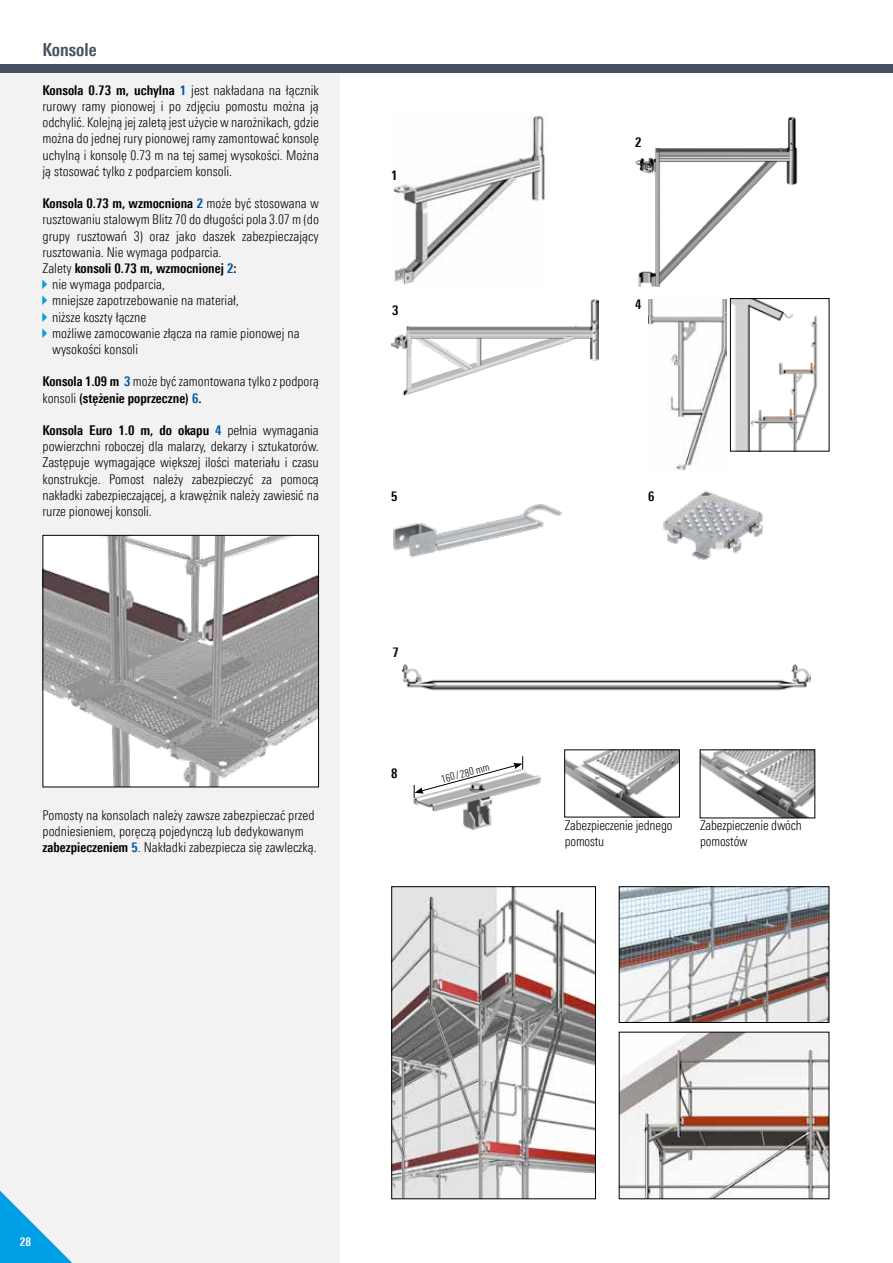
<style>
.page{position:relative;width:893px;height:1263px;background:#fff}
.page>*{position:absolute;margin:0;border:0;box-sizing:border-box;transform-origin:0 0}
.t1{font:700 18px "Linotype Univers 620 Cn";color:#474f63}
.t2{font:300 13.5px/16.2px "Linotype Univers 320 Cn";color:#000;text-align:justify}
.t3{font:700 13.5px "Linotype Univers 620 Cn";color:#000}
.t4{font:300 13.5px/16.2px "Linotype Univers 320 Cn";color:#000;scale:.96 1}
.t5{font:700 12px "Linotype Univers 620 Cn";color:#fff}
.t6{font:300 10.5px "Linotype Univers 320 Cn";color:#000}
.s1{font-family:"Linotype Univers 620 Cn";font-weight:700}
.s2{font-family:"Linotype Univers 620 Cn";font-weight:700;color:#0056a4}
.s3{color:#0056a4}
.s4{font-family:"Linotype Univers 320 Cn";font-weight:300}
</style>
<div class="page">
<div style="left:0;top:72px;width:340px;height:1191px;background:#f2f2f2"></div>
<div style="left:0;top:64px;width:893px;height:8px;background:#474f63"></div>
<svg style="left:0;top:1190px;width:73px;height:73px"></svg>
<img style="left:566px;top:751px;width:112px;height:64px">
<div style="left:564px;top:749px;width:116px;height:68px;border:1px solid #000"></div>
<img style="left:702px;top:751px;width:111px;height:65px">
<img style="left:391px;top:115px;width:155px;height:170px">
<img style="left:621px;top:1034px;width:206px;height:163px">
<img style="left:393px;top:888px;width:201px;height:309px">
<div style="left:391px;top:886px;width:205px;height:313px;border:1px solid #000"></div>
<img style="left:621px;top:888px;width:206px;height:133px">
<div style="left:619px;top:886px;width:210px;height:137px;border:1px solid #000"></div>
<img style="left:45px;top:537px;width:272px;height:248px">
<div style="left:43px;top:535px;width:276px;height:252px;border:1px solid #000"></div>
<img style="left:732px;top:300px;width:86px;height:149px">
<div style="left:730px;top:298px;width:99px;height:153px;border:1px solid #000"></div>
<img style="left:392px;top:299px;width:207px;height:97px">
<img style="left:635px;top:116px;width:163px;height:171px">
<img style="left:648px;top:299px;width:78px;height:170px">
<img style="left:393px;top:504px;width:168px;height:54px">
<img style="left:663px;top:469px;width:100px;height:91px">
<img style="left:413px;top:764px;width:128px;height:66px">
<svg style="left:414px;top:756px;width:109px;height:42px"></svg>
<img style="left:402px;top:663px;width:408px;height:28px">
<h1 class="t1" style="left:43px;top:38px;width:56px">Konsole</h1>
<p class="t2" style="left:43px;top:82px;width:278px"><span class="s1">Konsola 0.73 m, uchylna</span> <span class="s2">1</span> jest nakładana na łącznik rurowy ramy pionowej i po zdjęciu pomostu można ją odchylić. Kolejną jej zaletą jest użycie w narożnikach, gdzie można do jednej rury pionowej ramy zamontować konsolę uchylną i konsolę 0.73 m na tej samej wysokości. Można ją stosować tylko z podparciem konsoli.</p>
<p class="t3" style="left:43px;top:195px;width:278px">Konsola 0.73 m, wzmocniona <span class="s3">2</span> <span class="s4">może być stosowana w</span></p>
<p class="t2" style="left:43px;top:211px;width:278px">rusztowaniu stalowym Blitz 70 do długości pola 3.07 m (do grupy rusztowań 3) oraz jako daszek zabezpieczający rusztowania. Nie wymaga podparcia.</p>
<p class="t3" style="left:43px;top:260px;width:196px"><span class="s4">Zalety</span> konsoli 0.73 m, wzmocnionej <span class="s3">2</span>:</p>
<p class="t2" style="left:52px;top:276px;width:249px;text-align:left">nie wymaga podparcia,<br>mniejsze zapotrzebowanie na materiał,<br>niższe koszty łączne<br>możliwe zamocowanie złącza na ramie pionowej na wysokości konsoli</p>
<p class="t2" style="left:43px;top:373px;width:278px"><span class="s1">Konsola 1.09 m</span> <span class="s2">3</span> może być zamontowana tylko z podporą</p>
<p class="t3" style="left:43px;top:390px;width:161px"><span class="s4">konsoli</span> (stężenie poprzeczne) <span class="s3">6</span>.</p>
<p class="t3" style="left:43px;top:422px;width:278px">Konsola Euro 1.0 m, do okapu <span class="s3">4</span> <span class="s4">pełnia wymagania</span></p>
<p class="t2" style="left:43px;top:438px;width:278px">powierzchni roboczej dla malarzy, dekarzy i sztukatorów.<br>Zastępuje wymagające większej ilości materiału i czasu konstrukcje. Pomost należy zabezpieczyć za pomocą nakładki zabezpieczającej, a krawężnik należy zawiesić na rurze pionowej konsoli.</p>
<p class="t2" style="left:43px;top:807px;width:276px;text-align:left">Pomosty na konsolach należy zawsze zabezpieczać przed podniesieniem, poręczą pojedynczą lub dedykowanym <span class="s1">zabezpieczeniem</span> <span class="s2">5</span>. Nakładki zabezpiecza się zawleczką.</p>
<p class="t3" style="left:391px;top:167px;width:8px">1</p>
<p class="t3" style="left:392px;top:303px;width:8px">3</p>
<p class="t3" style="left:391px;top:488px;width:8px">5</p>
<p class="t3" style="left:393px;top:644px;width:8px">7</p>
<p class="t3" style="left:391px;top:765px;width:8px">8</p>
<p class="t6" style="left:440px;top:773px;width:51px;rotate:-15deg">160 / 280 mm</p>
<p class="t3" style="left:635px;top:135px;width:8px">2</p>
<p class="t3" style="left:635px;top:296px;width:8px">4</p>
<p class="t3" style="left:648px;top:488px;width:8px">6</p>
<p class="t4" style="left:565px;top:817px;width:114px">Zabezpieczenie jednego pomostu</p>
<p class="t4" style="left:700px;top:817px;width:108px">Zabezpieczenie dwóch pomostów</p>
<p class="t5" style="left:20px;top:1235px;width:13px">28</p>
</div>
